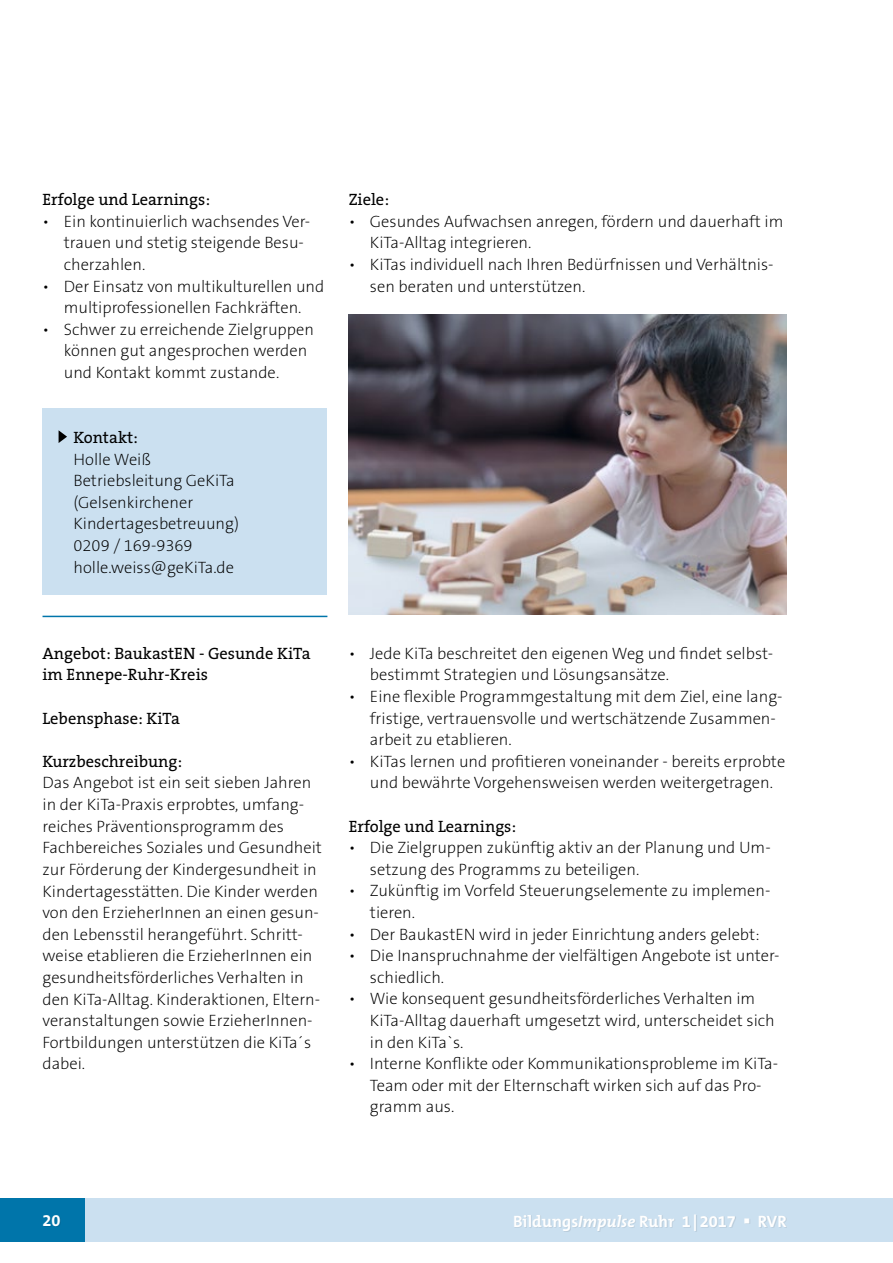
<style>
.page{position:relative;width:893px;height:1263px;background:#fff}
.page>*{position:absolute;margin:0;border:0;box-sizing:border-box;transform-origin:0 0}
.t1{font:200 16.5px/21.6px "The Sans B2";color:#000}
.t2{font:16.5px/21.6px "The Serif B5 Plain";color:#000}
.t3{font:700 16.5px "The Mix B7";color:#fff}
.s1{font-style:italic}
</style>
<div class="page">
<div style="left:0;top:1198px;width:893px;height:44px;background:#cbe0f0"></div>
<div style="left:0;top:1198px;width:85px;height:44px;background:#0075aa"></div>
<div style="left:44px;top:1216px;width:17px;height:11px;background:#006fa1"></div>
<div style="left:515px;top:1215px;width:272px;height:17px;background:#000;opacity:.1"></div>
<div style="left:43px;top:408px;width:284px;height:186px;background:#cbe0f0"></div>
<svg style="left:59px;top:430px;width:8px;height:13px"></svg>
<img style="left:349px;top:314px;width:438px;height:300px">
<hr style="left:43px;top:616px;width:284px;height:1px;background:#0075aa">
<p class="t2" style="left:43px;top:189px;width:169px">Erfolge und Learnings:</p>
<p class="t1" style="left:64px;top:211px;width:248px;text-indent:-21px">• Ein kontinuierlich wachsendes Ver&shy;trauen und stetig steigende Besu&shy;cherzahlen.</p>
<p class="t1" style="left:43px;top:276px;width:283px;text-align:center">• Der Einsatz von multikulturellen und multiprofessionellen Fachkräften.</p>
<p class="t1" style="left:64px;top:319px;width:252px;text-indent:-21px">• Schwer zu erreichende Zielgruppen können gut angesprochen werden und Kontakt kommt zustande.</p>
<p class="t2" style="left:73px;top:427px;width:66px">Kontakt:</p>
<p class="t1" style="left:73px;top:449px;width:167px">Holle Weiß<br>Betriebsleitung GeKiTa (Gelsenkirchener<br>Kindertagesbetreuung)<br>0209 / 169-9369 holle.weiss@geKiTa.de</p>
<p class="t2" style="left:349px;top:189px;width:42px">Ziele:</p>
<p class="t1" style="left:370px;top:211px;width:415px;text-indent:-21px">• Gesundes Aufwachsen anregen, fördern und dauerhaft im<br>KiTa-Alltag integrieren.</p>
<p class="t1" style="left:370px;top:254px;width:405px;text-indent:-21px">• KiTas individuell nach Ihren Bedürfnissen und Verhältnis&shy;sen beraten und unterstützen.</p>
<p class="t2" style="left:43px;top:643px;width:270px">Angebot: BaukastEN - Gesunde KiTa im Ennepe-Ruhr-Kreis</p>
<p class="t2" style="left:43px;top:708px;width:139px">Lebensphase: KiTa</p>
<p class="t2" style="left:43px;top:751px;width:141px">Kurzbeschreibung:</p>
<p class="t1" style="left:43px;top:773px;width:281px">Das Angebot ist ein seit sieben Jahren in der KiTa-Praxis erprobtes, umfang&shy;reiches Präventionsprogramm des Fachbereiches Soziales und Gesundheit zur Förderung der Kindergesundheit in Kindertagesstätten. Die Kinder werden von den ErzieherInnen an einen gesun&shy;den Lebensstil herangeführt. Schritt&shy;weise etablieren die ErzieherInnen ein gesundheitsförderliches Verhalten in den KiTa-Alltag. Kinderaktionen, Eltern&shy;veranstaltungen sowie ErzieherInnen-Fortbildungen unterstützen die KiTa´s dabei.</p>
<p class="t1" style="left:370px;top:643px;width:405px;text-indent:-21px">• Jede KiTa beschreitet den eigenen Weg und findet selbst&shy;bestimmt Strategien und Lösungsansätze.</p>
<p class="t1" style="left:370px;top:686px;width:414px;text-indent:-21px">• Eine flexible Programmgestaltung mit dem Ziel, eine lang&shy;fristige, vertrauensvolle und wertschätzende Zusammen&shy;arbeit zu etablieren.</p>
<p class="t1" style="left:349px;top:751px;width:438px;text-align:center">• KiTas lernen und profitieren voneinander - bereits erprobte und bewährte Vorgehensweisen werden weitergetragen.</p>
<p class="t2" style="left:349px;top:816px;width:169px">Erfolge und Learnings:</p>
<p class="t1" style="left:370px;top:838px;width:402px;text-indent:-21px">• Die Zielgruppen zukünftig aktiv an der Planung und Um&shy;setzung des Programms zu beteiligen.</p>
<p class="t1" style="left:370px;top:881px;width:402px;text-indent:-21px">• Zukünftig im Vorfeld Steuerungselemente zu implemen&shy;tieren.</p>
<p class="t1" style="left:349px;top:924px;width:413px">• Der BaukastEN wird in jeder Einrichtung anders gelebt:</p>
<p class="t1" style="left:370px;top:945px;width:411px;text-indent:-21px">• Die Inanspruchnahme der vielfältigen Angebote ist unter&shy;schiedlich.</p>
<p class="t1" style="left:370px;top:989px;width:406px;text-indent:-21px">• Wie konsequent gesundheitsförderliches Verhalten im<br>KiTa-Alltag dauerhaft umgesetzt wird, unterscheidet sich in den KiTa`s.</p>
<p class="t1" style="left:370px;top:1053px;width:410px;text-indent:-21px">• Interne Konflikte oder Kommunikationsprobleme im KiTa-<br>Team oder mit der Elternschaft wirken sich auf das Pro&shy;gramm aus.</p>
<p class="t3" style="left:43px;top:1212px;width:20px">20</p>
<p class="t3" style="left:513px;top:1212px;width:275px">Bildungs<span class="s1">Impulse</span> Ruhr 1|2017 ▪ RVR</p>
</div>
